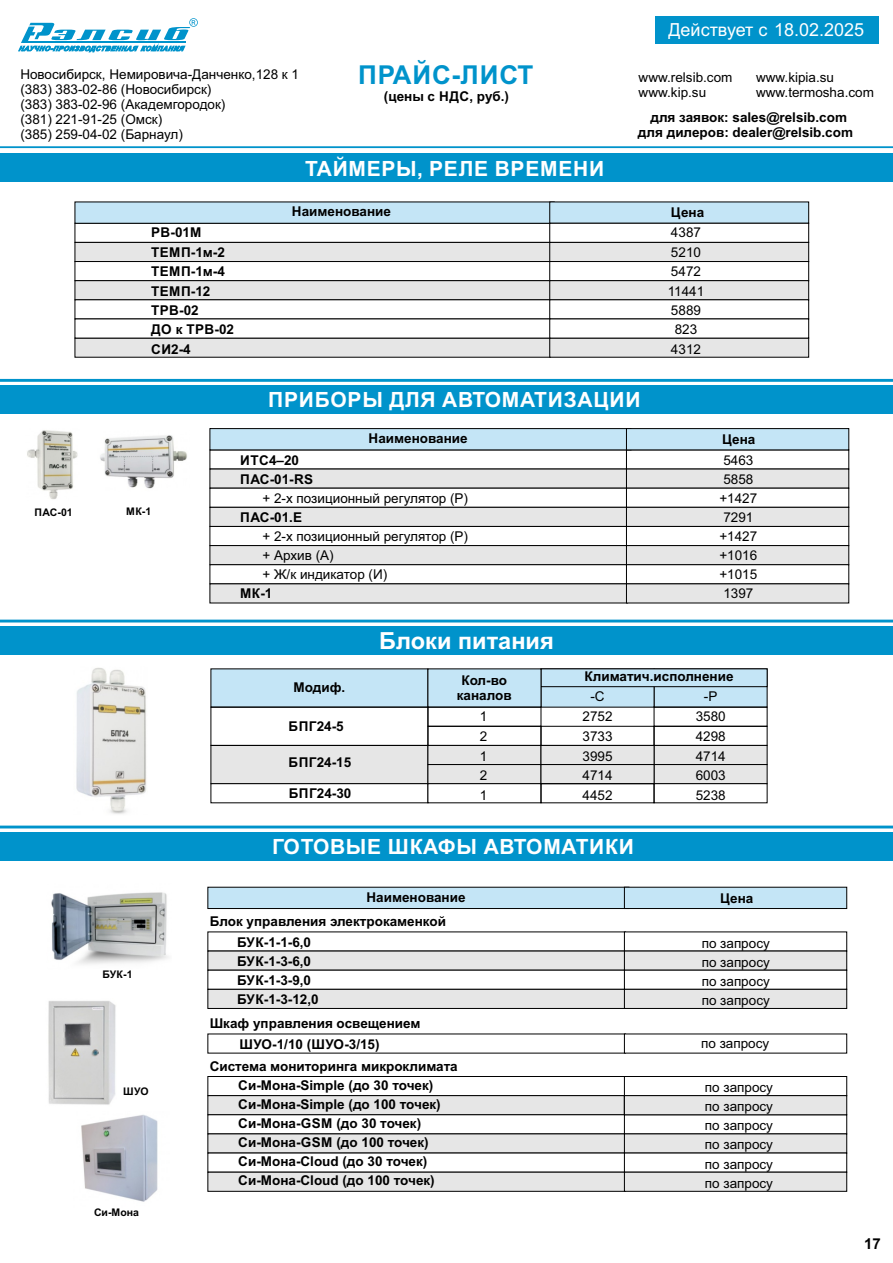
<style>
.page{position:relative;width:893px;height:1263px;background:#fff}
.page>*{position:absolute;margin:0;border:0;box-sizing:border-box;transform-origin:0 0}
.t1{font:700 26.1px "Arial";letter-spacing:.035em;color:#0093cb}
.t2{font:700 23.55px "Arial";color:#fff}
.t3{font:700 21px "Arial";letter-spacing:.035em;color:#fff}
.t4{font:18px "Arial";color:#fff}
.t5{font:700 15px "Arial";color:#000}
.t6{font:700 13.5px/18.9px "Arial";color:#000}
.t7{font:13.5px/19px "Arial";color:#000;text-align:justify}
.t8{font:700 13.5px/19.4px "Arial";letter-spacing:.035em;color:#000}
.t9{font:700 13.5px/18.9px "Arial";letter-spacing:.025em;color:#000}
.t10{font:700 10.5px "Arial";color:#000}
</style>
<div class="page">
<div style="left:0;top:627px;width:893px;height:28px;background:#0093cb"></div>
<hr style="left:0;top:146px;width:893px;height:2px;background:#0093cb">
<svg style="left:18px;top:18px;width:180px;height:34px"></svg>
<svg style="left:207px;top:886px;width:641px;height:23px;background:#b4d1e0"></svg>
<svg style="left:207px;top:931px;width:641px;height:78px"></svg>
<hr style="left:0;top:825px;width:893px;height:3px;background:#0093cb">
<div style="left:0;top:832px;width:893px;height:29px;background:#0093cb"></div>
<img style="left:51px;top:892px;width:117px;height:72px">
<img style="left:81px;top:1114px;width:77px;height:88px">
<div style="left:654px;top:726px;width:113px;height:20px;border:1px solid #000"></div>
<svg style="left:210px;top:668px;width:558px;height:40px;background:#b7d5e5"></svg>
<div style="left:210px;top:707px;width:218px;height:39px;border:1px solid #000"></div>
<div style="left:427px;top:707px;width:114px;height:20px;border:1px solid #000"></div>
<div style="left:427px;top:726px;width:114px;height:20px;border:1px solid #000"></div>
<div style="left:541px;top:726px;width:113px;height:20px;border:1px solid #000"></div>
<svg style="left:210px;top:744px;width:558px;height:60px"></svg>
<div style="left:541px;top:783px;width:113px;height:20px;border:1px solid #000"></div>
<img style="left:76px;top:667px;width:70px;height:147px">
<svg style="left:207px;top:1076px;width:641px;height:116px"></svg>
<svg style="left:207px;top:1033px;width:641px;height:21px"></svg>
<img style="left:48px;top:1001px;width:68px;height:104px">
<div style="left:655px;top:16px;width:224px;height:27px;background:#0093cb"></div>
<img style="left:27px;top:430px;width:51px;height:69px">
<img style="left:100px;top:435px;width:87px;height:54px">
<svg style="left:209px;top:428px;width:641px;height:176px"></svg>
<hr style="left:0;top:379px;width:893px;height:3px;background:#0093cb">
<div style="left:0;top:385px;width:893px;height:29px;background:#0093cb"></div>
<hr style="left:0;top:620px;width:893px;height:2px;background:#0093cb">
<div style="left:0;top:153px;width:893px;height:29px;background:#0093cb"></div>
<svg style="left:74px;top:201px;width:735px;height:157px"></svg>
<p class="t7" style="left:20px;top:67px;width:280px;line-height:15.1px;text-align:left">Новосибирск, Немировича-Данченко,128 к 1 (383) 383-02-86 (Новосибирск)<br>(383) 383-02-96 (Академгородок)<br>(381) 221-91-25 (Омск)<br>(385) 259-04-02 (Барнаул)</p>
<h3 class="t4" style="left:668px;top:23px;width:197px">Действует с 18.02.2025</h3>
<h1 class="t1" style="left:358px;top:65px;width:177px">ПРАЙС-ЛИСТ</h1>
<p class="t7" style="left:639px;top:71px;width:95px;line-height:15.1px">www.relsib.com www.kip.su</p>
<p class="t7" style="left:756px;top:69px;width:80px">www.kipia.su</p>
<p class="t6" style="left:384px;top:88px;width:127px">(цены с НДС, руб.)</p>
<p class="t7" style="left:756px;top:84px;width:119px">www.termosha.com</p>
<p class="t6" style="left:638px;top:111px;width:217px;line-height:15.1px;text-align:center">для заявок: sales@relsib.com для дилеров: dealer@relsib.com</p>
<h3 class="t3" style="left:305px;top:160px;width:300px">ТАЙМЕРЫ, РЕЛЕ ВРЕМЕНИ</h3>
<p class="t6" style="left:292px;top:203px;width:101px">Наименование</p>
<p class="t6" style="left:671px;top:204px;width:35px">Цена</p>
<p class="t8" style="left:151px;top:224px;width:85px">РВ-01М<br>ТЕМП-1м-2<br>ТЕМП-1м-4<br>ТЕМП-12<br>ТРВ-02<br>ДО к ТРВ-02<br>СИ2-4</p>
<p class="t7" style="left:668px;top:224px;width:38px;text-align:center">4387<br>5210<br>5472<br>11441<br>5889<br>823<br>4312</p>
<h3 class="t3" style="left:268px;top:391px;width:374px">ПРИБОРЫ ДЛЯ АВТОМАТИЗАЦИИ</h3>
<p class="t10" style="left:35px;top:508px;width:40px">ПАС-01</p>
<p class="t10" style="left:126px;top:507px;width:27px">МК-1</p>
<p class="t10" style="left:102px;top:970px;width:32px">БУК-1</p>
<p class="t10" style="left:123px;top:1087px;width:27px">ШУО</p>
<p class="t10" style="left:94px;top:1209px;width:46px">Си-Мона</p>
<p class="t6" style="left:369px;top:430px;width:101px">Наименование</p>
<p class="t6" style="left:722px;top:431px;width:35px">Цена</p>
<p class="t9" style="left:240px;top:452px;width:75px">ИТС4–20<br>ПАС-01-RS</p>
<p class="t7" style="left:262px;top:490px;width:207px">+ 2-х позиционный регулятор (Р)</p>
<p class="t6" style="left:240px;top:509px;width:63px">ПАС-01.Е</p>
<p class="t7" style="left:262px;top:528px;width:207px;text-align:left">+ 2-х позиционный регулятор (Р) + Архив (А)<br>+ Ж/к индикатор (И)</p>
<p class="t6" style="left:240px;top:585px;width:34px">МК-1</p>
<p class="t6" style="left:294px;top:678px;width:53px">Модиф.</p>
<h2 class="t2" style="left:379px;top:632px;width:176px">Блоки питания</h2>
<p class="t6" style="left:457px;top:674px;width:56px;line-height:15.1px;text-align:center">Кол-во каналов</p>
<p class="t7" style="left:719px;top:452px;width:39px;text-align:left">5463<br>5858 +1427<br>7291 +1427 +1016 +1015<br>1397</p>
<p class="t6" style="left:585px;top:668px;width:150px">Климатич.исполнение</p>
<p class="t7" style="left:590px;top:688px;width:16px">-С</p>
<p class="t7" style="left:704px;top:688px;width:15px">-Р</p>
<p class="t6" style="left:289px;top:718px;width:57px">БПГ24-5</p>
<p class="t6" style="left:289px;top:754px;width:64px">БПГ24-15</p>
<p class="t6" style="left:289px;top:785px;width:64px">БПГ24-30</p>
<p class="t7" style="left:480px;top:708px;width:9px;line-height:19.6px">1<br>2<br>1<br>2<br>1</p>
<p class="t7" style="left:583px;top:708px;width:32px;line-height:19.6px">2752<br>3733<br>3995<br>4714<br>4452</p>
<p class="t7" style="left:696px;top:708px;width:32px;line-height:19.6px">3580<br>4298<br>4714<br>6003<br>5238</p>
<h3 class="t3" style="left:272px;top:839px;width:363px">ГОТОВЫЕ ШКАФЫ АВТОМАТИКИ</h3>
<p class="t6" style="left:367px;top:888px;width:101px">Наименование</p>
<p class="t6" style="left:720px;top:890px;width:35px">Цена</p>
<p class="t7" style="left:702px;top:935px;width:70px">по запросу по запросу по запросу по запросу</p>
<p class="t6" style="left:210px;top:913px;width:238px">Блок управления электрокаменкой</p>
<p class="t6" style="left:237px;top:934px;width:83px">БУК-1-1-6,0<br>БУК-1-3-6,0<br>БУК-1-3-9,0<br>БУК-1-3-12,0</p>
<p class="t6" style="left:239px;top:1014px;width:183px;line-height:21.5px;text-indent:-30px">Шкаф управления освещением<br>ШУО-1/10 (ШУО-3/15)</p>
<p class="t6" style="left:210px;top:1057px;width:250px">Система мониторинга микроклимата</p>
<p class="t6" style="left:238px;top:1077px;width:204px">Си-Мона-Simple (до 30 точек)<br>Си-Мона-Simple (до 100 точек)<br>Си-Мона-GSM (до 30 точек)<br>Си-Мона-GSM (до 100 точек)<br>Си-Мона-Сloud (до 30 точек)<br>Си-Мона-Сloud (до 100 точек)</p>
<p class="t7" style="left:701px;top:1035px;width:70px">по запросу</p>
<p class="t7" style="left:705px;top:1079px;width:70px">по запросу по запросу по запросу по запросу по запросу по запросу</p>
<p class="t5" style="left:864px;top:1238px;width:18px">17</p>
</div>
